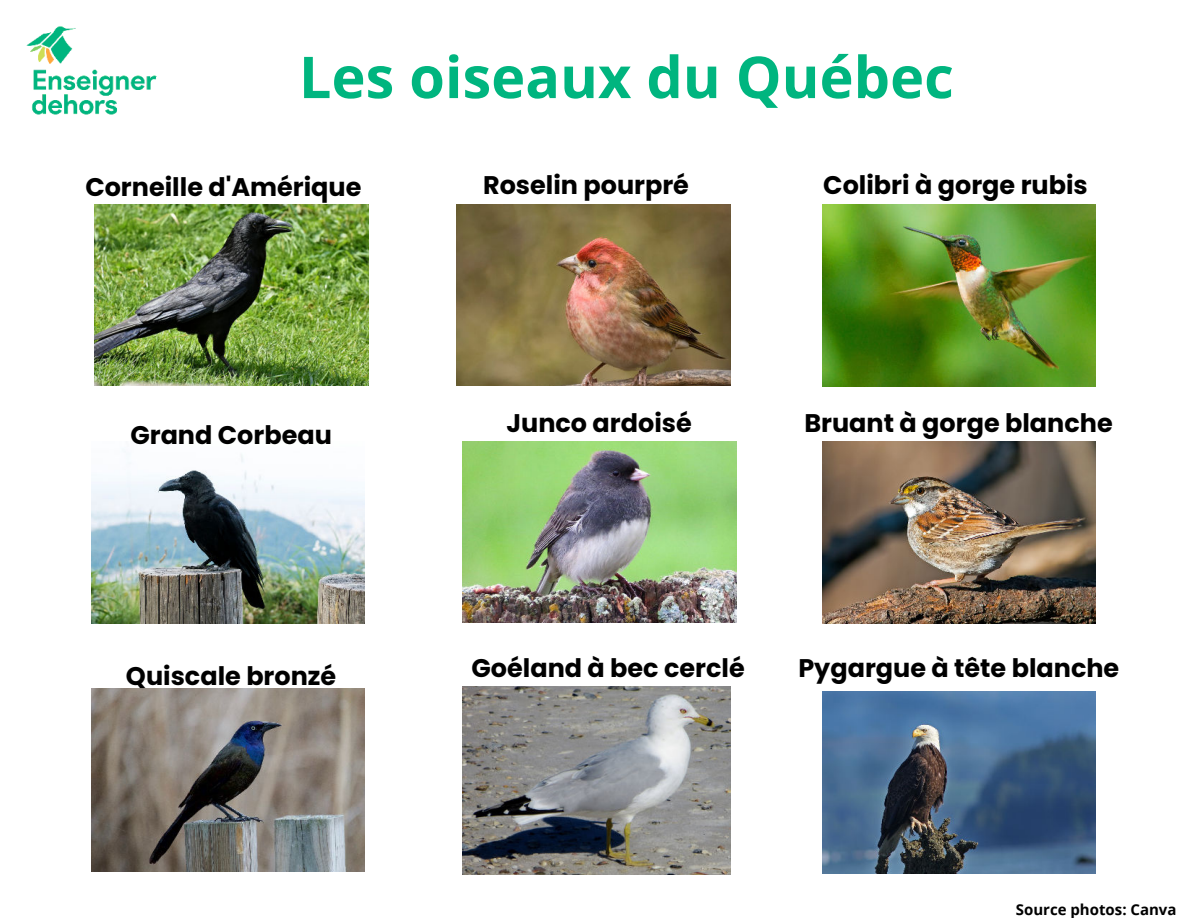
<style>
.page{position:relative;width:1188px;height:918px;background:#fff}
.page>*{position:absolute;margin:0;border:0;box-sizing:border-box;transform-origin:0 0}
.t1{font:700 57.75px "Open Sans";color:#00b57f}
.t2{font:700 25.5px "Poppins";color:#000}
.t3{font:700 15px "Open Sans";color:#000}
</style>
<div class="page">
<img style="left:95px;top:205px;width:273px;height:181px">
<img style="left:91px;top:451px;width:274px;height:173px">
<img style="left:457px;top:205px;width:273px;height:181px">
<img style="left:463px;top:441px;width:273px;height:181px">
<img style="left:91px;top:689px;width:274px;height:182px">
<img style="left:822px;top:205px;width:274px;height:182px">
<img style="left:463px;top:686px;width:267px;height:188px">
<img style="left:822px;top:441px;width:274px;height:182px">
<img style="left:822px;top:691px;width:274px;height:182px">
<img style="left:26px;top:26px;width:131px;height:89px">
<h1 class="t1" style="left:299px;top:36px;width:656px">Les oiseaux du Québec</h1>
<p class="t2" style="left:85px;top:172px;width:278px">Corneille d'Amérique</p>
<p class="t2" style="left:130px;top:420px;width:203px">Grand Corbeau</p>
<p class="t2" style="left:483px;top:170px;width:207px">Roselin pourpré</p>
<p class="t2" style="left:506px;top:408px;width:187px">Junco ardoisé</p>
<p class="t2" style="left:823px;top:170px;width:266px">Colibri à gorge rubis</p>
<p class="t2" style="left:804px;top:409px;width:310px">Bruant à gorge blanche</p>
<p class="t2" style="left:126px;top:661px;width:212px">Quiscale bronzé</p>
<p class="t2" style="left:472px;top:654px;width:275px">Goéland à bec cerclé</p>
<p class="t2" style="left:798px;top:654px;width:322px">Pygargue à tête blanche</p>
<p class="t3" style="left:1016px;top:899px;width:162px">Source photos: Canva</p>
</div>
